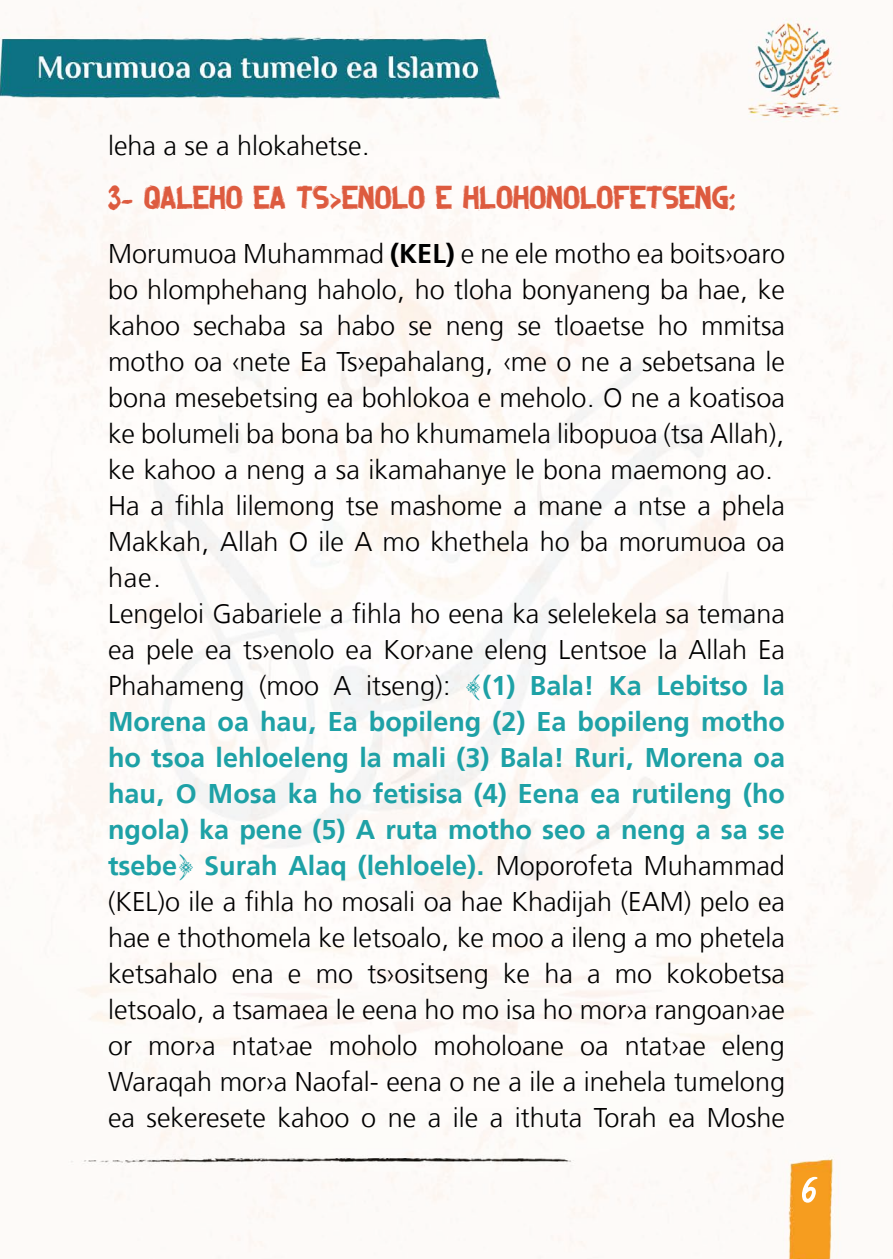
<style>
.page{position:relative;width:893px;height:1259px;background:#fff}
.page>*{position:absolute;margin:0;border:0;box-sizing:border-box;transform-origin:0 0}
.t1{font:66px "A Arslan Wessam A A Arslan Wessam A";color:#fff}
.t2{font:300 27px/36px "Frutiger LT Arabic 45";color:#000}
.t3{font:700 27px/36px "Frutiger LT Arabic 65";color:#1ea1a6;text-align:justify}
.t4{font:27px "Baskara Demo";color:#dd5b3f}
.s1{font-family:"DG Forsha"}
.s2{font-family:"Frutiger LT Arabic 65";font-weight:700}
.s3{font-family:"Frutiger LT Arabic 65";font-weight:700;color:#1ea1a6}
.s4{font-family:"Frutiger LT Arabic 45";font-weight:300;color:#000}
</style>
<div class="page">
<img style="left:0;top:6px;width:893px;height:1253px">
<p class="t2" style="left:108px;top:127px;width:264px">leha a se a hlokahetse.</p>
<p class="t4" style="left:108px;top:184px;width:629px"><span class="s1">3-</span> QALEHO EA TS<span class="s1">›</span>ENOLO E HLOHONOLOFETSENG<span class="s1">:</span></p>
<p class="t2" style="left:108px;top:235px;width:678px">Morumuoa Muhammad <span class="s2">(KEL)</span> e ne ele motho ea boits›oaro bo hlomphehang haholo, ho tloha bonyaneng ba hae, ke kahoo sechaba sa habo se neng se tloaetse ho mmitsa motho oa ‹nete Ea Ts›epahalang, ‹me o ne a sebetsana le bona mesebetsing ea bohlokoa e meholo. O ne a koatisoa ke bolumeli ba bona ba ho khumamela libopuoa (tsa Allah), ke kahoo a neng a sa ikamahanye le bona maemong ao.<br>Ha a fihla lilemong tse mashome a mane a ntse a phela Makkah, Allah O ile A mo khethela ho ba morumuoa oa hae.<br>Lengeloi Gabariele a fihla ho eena ka selelekela sa temana ea pele ea ts›enolo ea Kor›ane eleng Lentsoe la Allah Ea Phahameng (moo A itseng): <span class="s3">﴾(1) Bala! Ka Lebitso la</span></p>
<p class="t3" style="left:108px;top:703px;width:678px">Morena oa hau, Ea bopileng (2) Ea bopileng motho ho tsoa lehloeleng la mali (3) Bala! Ruri, Morena oa hau, O Mosa ka ho fetisisa (4) Eena ea rutileng (ho ngola) ka pene (5) A ruta motho seo a neng a sa se tsebe﴿ Surah Alaq (lehloele). <span class="s4">Moporofeta Muhammad</span></p>
<p class="t2" style="left:108px;top:883px;width:678px;text-align:justify">(KEL)o ile a fihla ho mosali oa hae Khadijah (EAM) pelo ea hae e thothomela ke letsoalo, ke moo a ileng a mo phetela ketsahalo ena e mo ts›ositseng ke ha a mo kokobetsa letsoalo, a tsamaea le eena ho mo isa ho mor›a rangoan›ae or mor›a ntat›ae moholo moholoane oa ntat›ae eleng Waraqah mor›a Naofal- eena o ne a ile a inehela tumelong ea sekeresete kahoo o ne a ile a ithuta Torah ea Moshe</p>
<h1 class="t1" style="left:801px;top:1141px;width:18px">6</h1>
</div>
